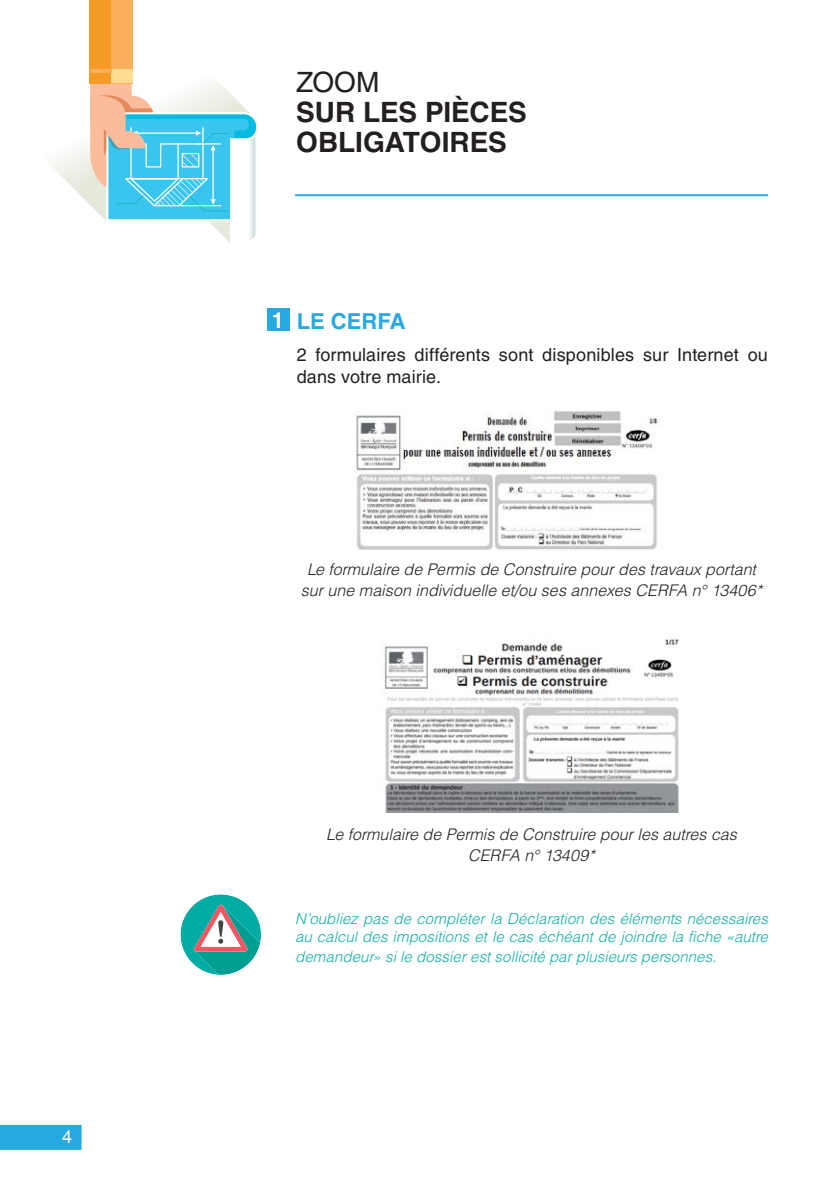
<style>
.page{position:relative;width:840px;height:1191px;background:#fff}
.page>*{position:absolute;margin:0;border:0;box-sizing:border-box;transform-origin:0 0}
.t1{font:700 28px/30px "Helvetica LT Std";letter-spacing:-.005em;color:#231f20}
.t2{font:28px "Helvetica LT Std";color:#231f20}
.t3{font:700 22px "Helvetica LT Std";color:#27a8e0}
.t4{font:700 22px "Helvetica LT Std";color:#fff}
.t5{font:18px/21px "Helvetica LT Std";letter-spacing:.005em;color:#231f20}
.t6{font:18px "Helvetica LT Std";color:#fff}
.t7{font:italic 300 16px/21px "Helvetica LT Std";letter-spacing:.005em;color:#231f20;text-align:center}
.t8{font:italic 300 15px/18px "Helvetica LT Std";letter-spacing:.005em;color:#10b0a5}
</style>
<div class="page">
<div style="left:0;top:1125px;width:81px;height:24px;background:#27a8e0"></div>
<svg style="left:51px;top:83px;width:39px;height:122px"></svg>
<svg style="left:90px;top:82px;width:166px;height:161px"></svg>
<div style="left:89px;top:0;width:44px;height:83px;background:#fab05a"></div>
<div style="left:89px;top:70px;width:44px;height:13px;background:#fedb93"></div>
<div style="left:89px;top:0;width:22px;height:83px;background:#f79b27"></div>
<hr style="left:89px;top:70px;width:22px;height:3px;background:#fab05a">
<div style="left:266px;top:308px;width:23px;height:23px;background:#27a8e0"></div>
<img style="left:356px;top:411px;width:302px;height:139px">
<img style="left:384px;top:636px;width:295px;height:176px">
<svg style="left:180px;top:894px;width:81px;height:81px"></svg>
<hr style="left:295px;top:194px;width:472px;height:2px;background:#27a8e0">
<p class="t6" style="left:62px;top:1126px;width:12px">4</p>
<h1 class="t2" style="left:296px;top:66px;width:85px">ZOOM</h1>
<h1 class="t1" style="left:296px;top:97px;width:232px">SUR LES PIÈCES<br>OBLIGATOIRES</h1>
<h2 class="t4" style="left:272px;top:306px;width:14px">1</h2>
<h2 class="t3" style="left:296px;top:308px;width:110px">LE CERFA</h2>
<p class="t5" style="left:296px;top:345px;width:472px">2 formulaires différents sont disponibles sur Internet ou dans votre mairie.</p>
<p class="t7" style="left:300px;top:559px;width:463px">Le formulaire de Permis de Construire pour des travaux portant sur une maison individuelle et/ou ses annexes CERFA n° 13406*</p>
<p class="t7" style="left:326px;top:823px;width:412px">Le formulaire de Permis de Construire pour les autres cas<br>CERFA n° 13409*</p>
<p class="t8" style="left:295px;top:910px;width:474px">N’oubliez pas de compléter la Déclaration des éléments nécessaires au calcul des impositions et le cas échéant de joindre la fiche «autre</p>
<p class="t8" style="left:295px;top:948px;width:422px">demandeur» si le dossier est sollicité par plusieurs personnes.</p>
</div>
